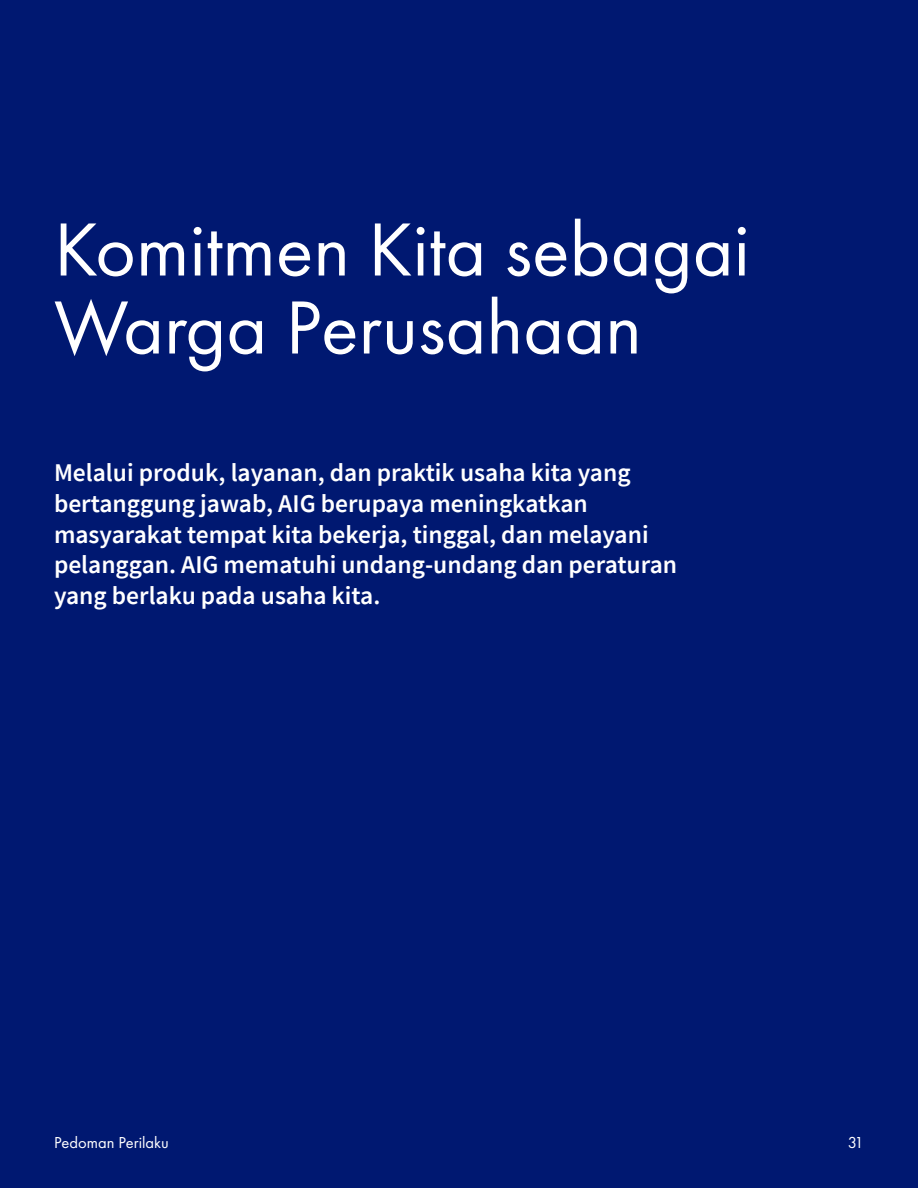
<style>
.page{position:relative;width:918px;height:1188px;background:#001871}
.page>*{position:absolute;margin:0;border:0;box-sizing:border-box;transform-origin:0 0}
.H1_Chapter_Break_Hea{font:78px/78px "Futura PT";color:#fff}
.P_Body_Copy{font:600 25.5px/30.6px "Source Sans Pro";color:#fff}
.t1{font:16.5px "Futura PT";color:#fff}
</style>
<div class="page">
<h1 class="H1_Chapter_Break_Hea" style="left:54px;top:210px;width:697px">Komitmen Kita sebagai<br>Warga Perusahaan</h1>
<p class="P_Body_Copy" style="left:54px;top:457px;width:625px">Melalui produk, layanan, dan praktik usaha kita yang bertanggung jawab, AIG berupaya meningkatkan masyarakat tempat kita bekerja, tinggal, dan melayani pelanggan. AIG mematuhi undang-undang dan peraturan yang berlaku pada usaha kita.</p>
<p class="t1" style="left:54px;top:1133px;width:116px">Pedoman Perilaku</p>
<p class="t1" style="left:848px;top:1133px;width:18px">31</p>
</div>
